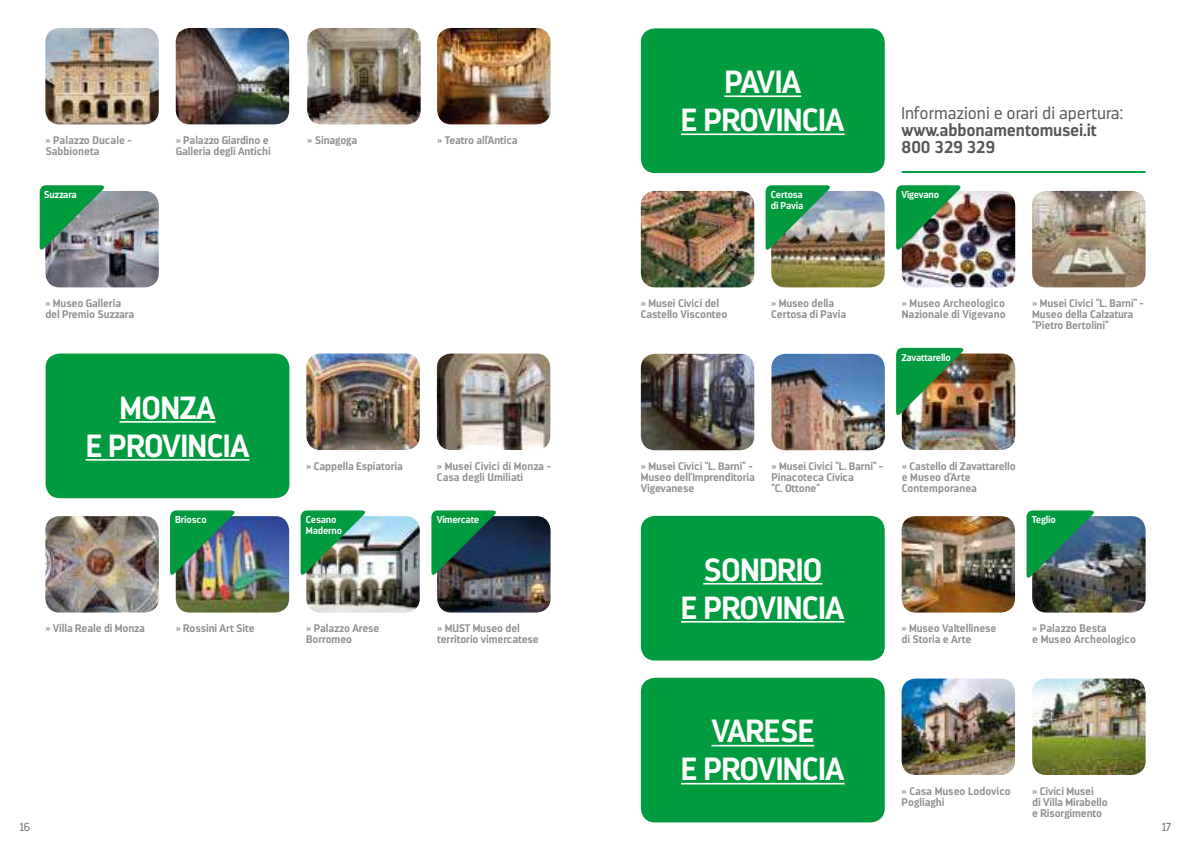
<style>
.page{position:relative;width:1191px;height:851px;background:#fff}
.page>*{position:absolute;margin:0;border:0;box-sizing:border-box;transform-origin:0 0}
.t1{font:700 32px/38px "Darwin";letter-spacing:-.02em;color:#fff;text-align:center}
.t2{font:700 17px/17px "Darwin";letter-spacing:-.01em;color:#575756}
.t3{font:300 17px "Darwin";color:#575756}
.t4{font:300 11.6px "Darwin";color:#706f6f}
.t5{font:700 11px/11px "Darwin";letter-spacing:-.01em;color:#909090}
.t6{font:700 10px/11px "Darwin";letter-spacing:-.02em;color:#fff}
</style>
<div class="page">
<img style="left:771px;top:191px;width:113px;height:96px">
<img style="left:306px;top:353px;width:114px;height:97px">
<img style="left:641px;top:191px;width:113px;height:96px">
<img style="left:45px;top:516px;width:114px;height:96px">
<img style="left:437px;top:353px;width:113px;height:97px">
<div style="left:641px;top:28px;width:243px;height:145px;background:#009b3e;border-radius:14px"></div>
<hr style="left:724px;top:95px;width:77px;height:2px;background:#fff">
<hr style="left:681px;top:133px;width:163px;height:2px;background:#fff">
<div style="left:46px;top:353px;width:243px;height:145px;background:#009b3e;border-radius:14px"></div>
<hr style="left:119px;top:421px;width:96px;height:1px;background:#fff">
<hr style="left:86px;top:459px;width:163px;height:1px;background:#fff">
<img style="left:1032px;top:191px;width:113px;height:96px">
<img style="left:641px;top:354px;width:113px;height:96px">
<img style="left:771px;top:354px;width:114px;height:96px">
<img style="left:437px;top:516px;width:113px;height:96px">
<svg style="left:431px;top:510px;width:68px;height:67px;background:#176a48"></svg>
<img style="left:176px;top:516px;width:113px;height:96px">
<img style="left:170px;top:510px;width:67px;height:67px">
<img style="left:306px;top:516px;width:114px;height:96px">
<img style="left:301px;top:510px;width:67px;height:67px">
<img style="left:901px;top:191px;width:114px;height:96px">
<img style="left:896px;top:185px;width:67px;height:68px">
<img style="left:901px;top:353px;width:114px;height:97px">
<img style="left:896px;top:348px;width:70px;height:70px">
<svg style="left:765px;top:185px;width:68px;height:68px;background:#519867"></svg>
<img style="left:176px;top:28px;width:113px;height:96px">
<img style="left:437px;top:28px;width:113px;height:96px">
<img style="left:307px;top:28px;width:114px;height:96px">
<img style="left:45px;top:191px;width:114px;height:96px">
<svg style="left:40px;top:185px;width:67px;height:68px;background:#4c976e"></svg>
<hr style="left:901px;top:171px;width:244px;height:2px;background:#009b3e">
<img style="left:45px;top:28px;width:114px;height:96px">
<div style="left:641px;top:677px;width:243px;height:145px;background:#009b3e;border-radius:14px"></div>
<hr style="left:711px;top:744px;width:103px;height:2px;background:#fff">
<hr style="left:681px;top:782px;width:163px;height:2px;background:#fff">
<div style="left:641px;top:516px;width:243px;height:144px;background:#009b3e;border-radius:14px"></div>
<hr style="left:703px;top:583px;width:119px;height:1px;background:#fff">
<hr style="left:681px;top:621px;width:163px;height:1px;background:#fff">
<img style="left:901px;top:516px;width:114px;height:96px">
<img style="left:1032px;top:516px;width:113px;height:96px">
<svg style="left:1026px;top:510px;width:70px;height:70px;background:#328863"></svg>
<img style="left:1032px;top:678px;width:113px;height:96px">
<img style="left:901px;top:678px;width:114px;height:96px">
<p class="t5" style="left:45px;top:135px;width:88px">» Palazzo Ducale -<br>Sabbioneta</p>
<p class="t5" style="left:176px;top:135px;width:97px">» Palazzo Giardino e<br>Galleria degli Antichi</p>
<p class="t5" style="left:307px;top:135px;width:52px">» Sinagoga</p>
<p class="t5" style="left:437px;top:135px;width:82px">» Teatro all'Antica</p>
<h1 class="t1" style="left:681px;top:63px;width:165px">PAVIA<br>E PROVINCIA</h1>
<h2 class="t3" style="left:901px;top:103px;width:223px">Informazioni e orari di apertura:</h2>
<h2 class="t2" style="left:901px;top:122px;width:197px">www.abbonamentomusei.it<br>800 329 329</h2>
<p class="t6" style="left:44px;top:189px;width:34px">Suzzara</p>
<p class="t6" style="left:771px;top:189px;width:34px">Certosa di Pavia</p>
<p class="t6" style="left:901px;top:189px;width:39px">Vigevano</p>
<p class="t5" style="left:45px;top:297px;width:90px">» Museo Galleria del Premio Suzzara</p>
<p class="t5" style="left:641px;top:297px;width:88px">» Musei Civici del<br>Castello Visconteo</p>
<p class="t5" style="left:771px;top:297px;width:77px">» Museo della<br>Certosa di Pavia</p>
<p class="t5" style="left:901px;top:297px;width:105px">» Museo Archeologico<br>Nazionale di Vigevano</p>
<p class="t5" style="left:1032px;top:297px;width:113px">» Musei Civici "L. Barni" -<br>Museo della Calzatura "Pietro Bertolini"</p>
<p class="t6" style="left:901px;top:351px;width:51px">Zavattarello</p>
<h1 class="t1" style="left:86px;top:388px;width:165px">MONZA<br>E PROVINCIA</h1>
<p class="t5" style="left:306px;top:460px;width:98px">» Cappella Espiatoria</p>
<p class="t5" style="left:437px;top:460px;width:116px">» Musei Civici di Monza -<br>Casa degli Umiliati</p>
<p class="t5" style="left:641px;top:460px;width:116px">» Musei Civici "L. Barni" -<br>Museo dell'Imprenditoria<br>Vigevanese</p>
<p class="t5" style="left:771px;top:460px;width:113px">» Musei Civici "L. Barni" -<br>Pinacoteca Civica<br>"C. Ottone"</p>
<p class="t5" style="left:901px;top:460px;width:115px">» Castello di Zavattarello e Museo d'Arte<br>Contemporanea</p>
<p class="t6" style="left:175px;top:514px;width:33px">Briosco</p>
<p class="t6" style="left:306px;top:514px;width:38px">Cesano<br>Maderno</p>
<p class="t6" style="left:437px;top:514px;width:44px">Vimercate</p>
<p class="t6" style="left:1031px;top:514px;width:25px">Teglio</p>
<h1 class="t1" style="left:681px;top:550px;width:165px">SONDRIO<br>E PROVINCIA</h1>
<p class="t5" style="left:45px;top:622px;width:101px">» Villa Reale di Monza</p>
<p class="t5" style="left:176px;top:622px;width:80px">» Rossini Art Site</p>
<p class="t5" style="left:306px;top:622px;width:75px">» Palazzo Arese<br>Borromeo</p>
<p class="t5" style="left:437px;top:622px;width:103px">» MUST Museo del territorio vimercatese</p>
<p class="t5" style="left:901px;top:622px;width:96px">» Museo Valtellinese di Storia e Arte</p>
<p class="t5" style="left:1032px;top:622px;width:105px">» Palazzo Besta<br>e Museo Archeologico</p>
<h1 class="t1" style="left:681px;top:712px;width:165px">VARESE<br>E PROVINCIA</h1>
<p class="t5" style="left:901px;top:785px;width:111px">» Casa Museo Lodovico<br>Pogliaghi</p>
<p class="t5" style="left:1032px;top:785px;width:77px">» Civici Musei<br>di Villa Mirabello e Risorgimento</p>
<p class="t4" style="left:20px;top:820px;width:12px">16</p>
<p class="t4" style="left:1162px;top:820px;width:11px">17</p>
</div>
